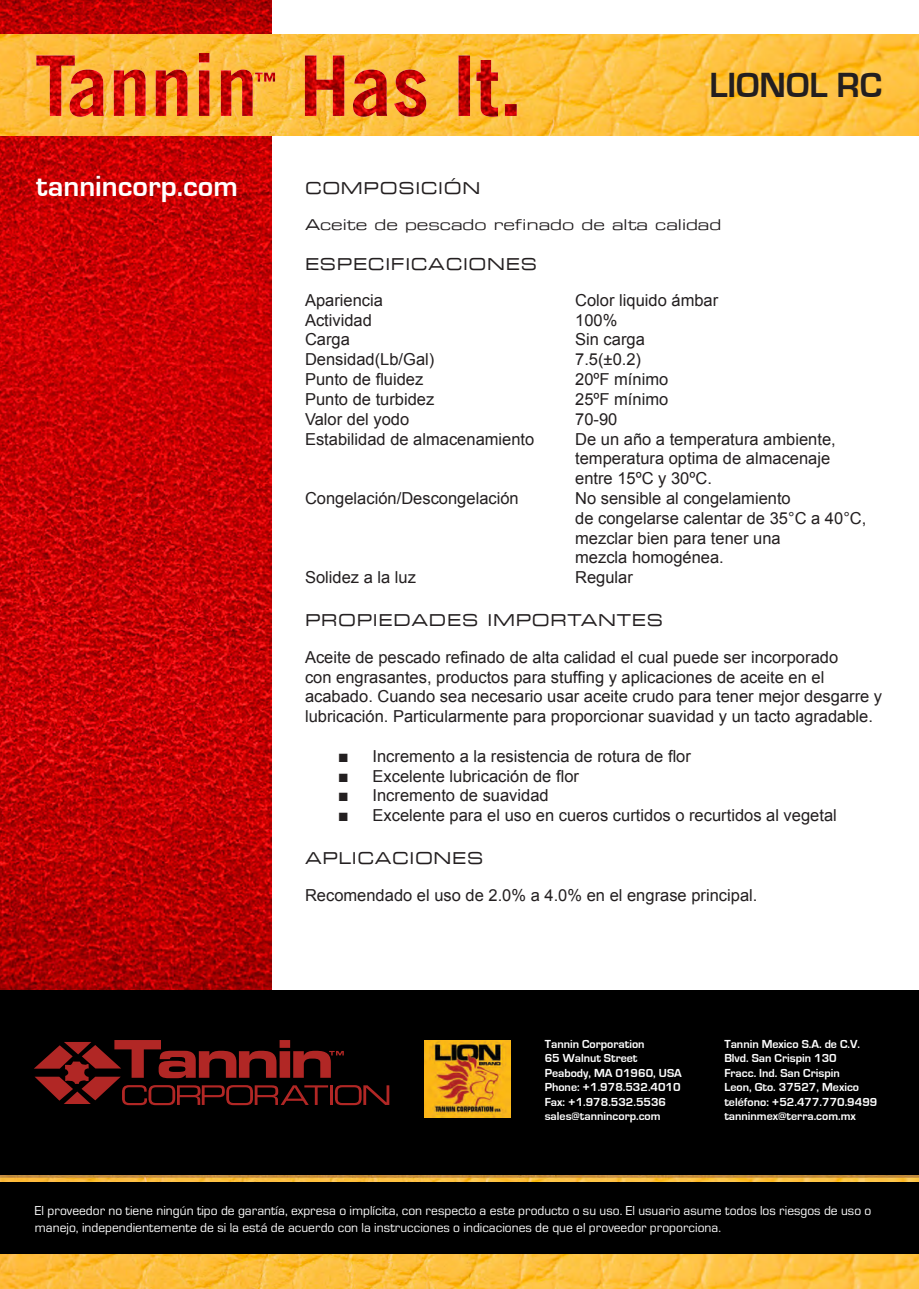
<style>
.page{position:relative;width:919px;height:1289px;background:#fff}
.page>*{position:absolute;margin:0;border:0;box-sizing:border-box;transform-origin:0 0}
.t1{font:700 36px "Eurostile";color:#231f20}
.t2{font:700 30px "Eurostile";color:#fff}
.t3{font:16.5px/19.8px "Arial";color:#231f20}
.t4{font:16.5px "Eurostile Extended";letter-spacing:.04em;color:#231f20}
.t5{font:15px "Eurostile Extended";color:#231f20}
.t6{font:13.5px/16.2px "Eurostile T";color:#fff}
.t7{font:700 12px "Eurostile";color:#fff}
</style>
<div class="page">
<img style="left:0;top:0;width:271px;height:990px">
<img style="left:0;top:34px;width:918px;height:101px">
<div style="left:0;top:990px;width:918px;height:264px;background:#000"></div>
<img style="left:0;top:1254px;width:918px;height:34px">
<svg style="left:498px;top:53px;width:18px;height:64px"></svg>
<img style="left:36px;top:53px;width:462px;height:64px">
<img style="left:0;top:1175px;width:918px;height:6px">
<svg style="left:34px;top:1040px;width:355px;height:65px"></svg>
<img style="left:424px;top:1040px;width:86px;height:77px">
<p class="t2" style="left:36px;top:170px;width:203px">tannincorp.com</p>
<p class="t1" style="left:709px;top:65px;width:174px">LIONOL RC</p>
<p class="t4" style="left:305px;top:177px;width:177px">COMPOSICIÓN</p>
<p class="t5" style="left:305px;top:214px;width:418px">Aceite de pescado refinado de alta calidad</p>
<p class="t4" style="left:305px;top:252px;width:233px">ESPECIFICACIONES</p>
<p class="t3" style="left:305px;top:290px;width:79px">Apariencia</p>
<p class="t3" style="left:575px;top:290px;width:145px">Color liquido ámbar</p>
<p class="t3" style="left:305px;top:310px;width:68px">Actividad</p>
<p class="t3" style="left:575px;top:310px;width:44px">100%</p>
<p class="t3" style="left:305px;top:330px;width:46px">Carga</p>
<p class="t3" style="left:575px;top:330px;width:71px">Sin carga</p>
<p class="t3" style="left:305px;top:350px;width:131px">Densidad(Lb/Gal)</p>
<p class="t3" style="left:575px;top:350px;width:67px">7.5(±0.2)</p>
<p class="t3" style="left:305px;top:369px;width:120px">Punto de fluidez</p>
<p class="t3" style="left:575px;top:369px;width:95px">20ºF mínimo</p>
<p class="t3" style="left:305px;top:389px;width:131px">Punto de turbidez</p>
<p class="t3" style="left:575px;top:389px;width:95px">25ºF mínimo</p>
<p class="t3" style="left:305px;top:409px;width:106px">Valor del yodo</p>
<p class="t3" style="left:575px;top:409px;width:44px">70-90</p>
<p class="t3" style="left:305px;top:429px;width:231px">Estabilidad de almacenamiento</p>
<p class="t3" style="left:575px;top:429px;width:262px">De un año a temperatura ambiente, temperatura optima de almacenaje</p>
<p class="t3" style="left:575px;top:468px;width:138px">entre 15ºC y 30ºC.</p>
<p class="t3" style="left:305px;top:488px;width:215px">Congelación/Descongelación</p>
<p class="t3" style="left:575px;top:488px;width:217px">No sensible al congelamiento</p>
<p class="t3" style="left:575px;top:508px;width:293px">de congelarse calentar de 35°C a 40°C, mezclar bien para tener una</p>
<p class="t3" style="left:575px;top:548px;width:150px">mezcla homogénea.</p>
<p class="t3" style="left:305px;top:567px;width:112px">Solidez a la luz</p>
<p class="t3" style="left:575px;top:567px;width:59px">Regular</p>
<p class="t4" style="left:305px;top:609px;width:359px">PROPIEDADES IMPORTANTES</p>
<p class="t3" style="left:305px;top:647px;width:578px">Aceite de pescado refinado de alta calidad el cual puede ser incorporado<br>con engrasantes, productos para stuffing y aplicaciones de aceite en el acabado. Cuando sea necesario usar aceite crudo para tener mejor desgarre y lubricación. Particularmente para proporcionar suavidad y un tacto agradable.</p>
<p class="t3" style="left:339px;top:746px;width:353px">■ Incremento a la resistencia de rotura de flor</p>
<p class="t3" style="left:339px;top:766px;width:242px">■ Excelente lubricación de flor</p>
<p class="t3" style="left:339px;top:785px;width:211px">■ Incremento de suavidad</p>
<p class="t3" style="left:339px;top:805px;width:499px">■ Excelente para el uso en cueros curtidos o recurtidos al vegetal</p>
<p class="t4" style="left:305px;top:847px;width:180px">APLICACIONES</p>
<p class="t3" style="left:305px;top:885px;width:454px">Recomendado el uso de 2.0% a 4.0% en el engrase principal.</p>
<p class="t7" style="left:544px;top:1037px;width:101px">Tannin Corporation</p>
<p class="t7" style="left:544px;top:1051px;width:94px">65 Walnut Street</p>
<p class="t7" style="left:544px;top:1066px;width:139px">Peabody, MA 01960, USA</p>
<p class="t7" style="left:544px;top:1080px;width:137px">Phone: +1.978.532.4010</p>
<p class="t7" style="left:544px;top:1095px;width:123px">Fax: +1.978.532.5536</p>
<p class="t7" style="left:544px;top:1109px;width:117px">sales@tannincorp.com</p>
<p class="t7" style="left:724px;top:1037px;width:137px">Tannin Mexico S.A. de C.V.</p>
<p class="t7" style="left:724px;top:1051px;width:114px">Blvd. San Crispin 130</p>
<p class="t7" style="left:724px;top:1066px;width:117px">Fracc. Ind. San Crispin</p>
<p class="t7" style="left:724px;top:1080px;width:136px">Leon, Gto. 37527, Mexico</p>
<p class="t7" style="left:724px;top:1095px;width:154px">teléfono: +52.477.770.9499</p>
<p class="t7" style="left:724px;top:1109px;width:133px">tanninmex@terra.com.mx</p>
<p class="t6" style="left:35px;top:1202px;width:838px">El proveedor no tiene ningún tipo de garantía, expresa o implícita, con respecto a este producto o su uso. El usuario asume todos los riesgos de uso o manejo, independientemente de si la está de acuerdo con la instrucciones o indicaciones de que el proveedor proporciona.</p>
</div>
